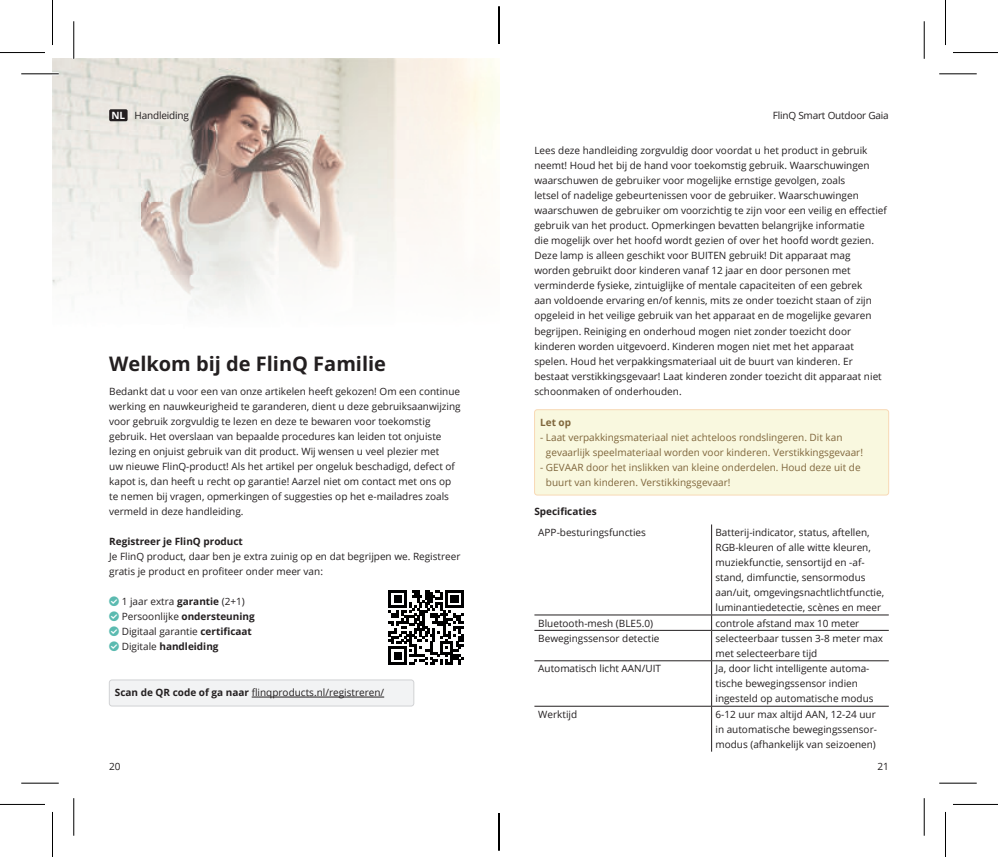
<style>
.page{position:relative;width:998px;height:857px;background:#fff}
.page>*{position:absolute;margin:0;border:0;box-sizing:border-box;transform-origin:0 0}
.t1{font:700 20px "Open Sans";color:#231f20}
.t2{font:10px/15px "Open Sans";color:#231f20}
.t3{font:10px/15px "Open Sans";color:#7f663c}
.t4{font:700 10px "Open Sans";color:#231f20}
.t5{font:10px "Open Sans";letter-spacing:-.02em;color:#231f20}
.t6{font:700 10px "Open Sans";color:#7f663c}
.s1{font-weight:700;color:#fff}
.s2{font-weight:700}
</style>
<div class="page">
<img style="left:52px;top:58px;width:447px;height:248px">
<div style="left:109px;top:679px;width:305px;height:26px;background:#f2f3f4;border-radius:3px"></div>
<hr style="left:252px;top:696px;width:132px;height:1px;background:#231f20">
<div style="left:109px;top:679px;width:305px;height:26px;border:1px solid #d1d2d4;border-radius:3px"></div>
<svg style="left:389px;top:590px;width:75px;height:74px"></svg>
<div style="left:109px;top:109px;width:19px;height:12px;background:#231f20;border-radius:2px"></div>
<hr style="left:711px;top:524px;width:1px;height:90px;background:#231f20">
<hr style="left:534px;top:614px;width:178px;height:1px;background:#231f20">
<hr style="left:712px;top:614px;width:177px;height:1px;background:#231f20">
<svg style="left:711px;top:615px;width:1px;height:14px"></svg>
<hr style="left:534px;top:629px;width:178px;height:1px;background:#231f20">
<hr style="left:712px;top:629px;width:177px;height:1px;background:#231f20">
<hr style="left:711px;top:630px;width:1px;height:30px;background:#231f20">
<hr style="left:534px;top:660px;width:178px;height:1px;background:#231f20">
<hr style="left:712px;top:660px;width:177px;height:1px;background:#231f20">
<hr style="left:711px;top:660px;width:1px;height:45px;background:#231f20">
<hr style="left:534px;top:705px;width:178px;height:1px;background:#231f20">
<hr style="left:712px;top:705px;width:177px;height:1px;background:#231f20">
<hr style="left:711px;top:706px;width:1px;height:45px;background:#231f20">
<div style="left:535px;top:409px;width:354px;height:86px;background:#f9f8df;border-radius:3px"></div>
<div style="left:534px;top:409px;width:355px;height:86px;border:1px solid #f8d9b5;border-radius:3px"></div>
<hr style="left:21px;top:72px;width:38px;height:3px;background:#fff">
<hr style="left:72px;top:21px;width:3px;height:38px;background:#fff">
<hr style="left:21px;top:73px;width:38px;height:1px;background:#000">
<hr style="left:939px;top:73px;width:38px;height:1px;background:#000">
<hr style="left:21px;top:782px;width:38px;height:1px;background:#000">
<hr style="left:939px;top:782px;width:38px;height:1px;background:#000">
<hr style="left:73px;top:21px;width:1px;height:38px;background:#000">
<hr style="left:73px;top:797px;width:1px;height:38px;background:#000">
<hr style="left:924px;top:21px;width:1px;height:38px;background:#000">
<hr style="left:924px;top:797px;width:1px;height:38px;background:#000">
<hr style="left:0;top:52px;width:45px;height:1px;background:#000">
<hr style="left:953px;top:52px;width:45px;height:1px;background:#000">
<hr style="left:0;top:803px;width:45px;height:1px;background:#000">
<hr style="left:953px;top:803px;width:45px;height:1px;background:#000">
<hr style="left:52px;top:0;width:1px;height:45px;background:#000">
<hr style="left:52px;top:811px;width:1px;height:45px;background:#000">
<hr style="left:945px;top:0;width:1px;height:45px;background:#000">
<hr style="left:945px;top:811px;width:1px;height:45px;background:#000">
<svg style="left:498px;top:16px;width:1px;height:28px"></svg>
<svg style="left:498px;top:813px;width:1px;height:28px"></svg>
<hr style="left:499px;top:6px;width:1px;height:38px;background:#000">
<hr style="left:499px;top:812px;width:1px;height:38px;background:#000">
<p class="t5" style="left:111px;top:111px;width:79px"><span class="s1">NL</span> Handleiding</p>
<p class="t5" style="left:773px;top:111px;width:117px">FlinQ Smart Outdoor Gaia</p>
<p class="t2" style="left:534px;top:143px;width:354px">Lees deze handleiding zorgvuldig door voordat u het product in gebruik neemt! Houd het bij de hand voor toekomstig gebruik. Waarschuwingen waarschuwen de gebruiker voor mogelijke ernstige gevolgen, zoals<br>letsel of nadelige gebeurtenissen voor de gebruiker. Waarschuwingen waarschuwen de gebruiker om voorzichtig te zijn voor een veilig en effectief gebruik van het product. Opmerkingen bevatten belangrijke informatie<br>die mogelijk over het hoofd wordt gezien of over het hoofd wordt gezien.<br>Deze lamp is alleen geschikt voor BUITEN gebruik! Dit apparaat mag worden gebruikt door kinderen vanaf 12 jaar en door personen met verminderde fysieke, zintuiglijke of mentale capaciteiten of een gebrek<br>aan voldoende ervaring en/of kennis, mits ze onder toezicht staan of zijn opgeleid in het veilige gebruik van het apparaat en de mogelijke gevaren begrijpen. Reiniging en onderhoud mogen niet zonder toezicht door kinderen worden uitgevoerd. Kinderen mogen niet met het apparaat spelen. Houd het verpakkingsmateriaal uit de buurt van kinderen. Er bestaat verstikkingsgevaar! Laat kinderen zonder toezicht dit apparaat niet schoonmaken of onderhouden.</p>
<h1 class="t1" style="left:109px;top:355px;width:278px">Welkom bij de FlinQ Familie</h1>
<p class="t2" style="left:109px;top:383px;width:353px">Bedankt dat u voor een van onze artikelen heeft gekozen! Om een continue werking en nauwkeurigheid te garanderen, dient u deze gebruiksaanwijzing voor gebruik zorgvuldig te lezen en deze te bewaren voor toekomstig gebruik. Het overslaan van bepaalde procedures kan leiden tot onjuiste lezing en onjuist gebruik van dit product. Wij wensen u veel plezier met<br>uw nieuwe FlinQ-product! Als het artikel per ongeluk beschadigd, defect of kapot is, dan heeft u recht op garantie! Aarzel niet om contact met ons op te nemen bij vragen, opmerkingen of suggesties op het e-mailadres zoals vermeld in deze handleiding.</p>
<p class="t4" style="left:109px;top:537px;width:135px">Registreer je FlinQ product</p>
<p class="t2" style="left:109px;top:548px;width:353px">Je FlinQ product, daar ben je extra zuinig op en dat begrijpen we. Registreer gratis je product en profiteer onder meer van:</p>
<p class="t2" style="left:122px;top:594px;width:134px">1 jaar extra <span class="s2">garantie</span> (2+1)<br>Persoonlijke <span class="s2">ondersteuning<br></span>Digitaal garantie <span class="s2">certificaat<br></span>Digitale <span class="s2">handleiding</span></p>
<p class="t6" style="left:540px;top:418px;width:33px">Let op</p>
<p class="t3" style="left:546px;top:430px;width:319px;text-indent:-6px">- Laat verpakkingsmateriaal niet achteloos rondslingeren. Dit kan gevaarlijk speelmateriaal worden voor kinderen. Verstikkingsgevaar!</p>
<p class="t3" style="left:546px;top:459px;width:316px;text-indent:-6px">- GEVAAR door het inslikken van kleine onderdelen. Houd deze uit de buurt van kinderen. Verstikkingsgevaar!</p>
<p class="t4" style="left:534px;top:504px;width:64px">Specificaties</p>
<p class="t2" style="left:538px;top:525px;width:109px">APP-besturingsfuncties</p>
<p class="t2" style="left:715px;top:525px;width:170px">Batterij-indicator, status, aftellen, RGB-kleuren of alle witte kleuren, muziekfunctie, sensortijd en -af&shy;stand, dimfunctie, sensormodus aan/uit, omgevingsnachtlichtfunctie, luminantiedetectie, scènes en meer</p>
<p class="t2" style="left:538px;top:616px;width:116px">Bluetooth-mesh (BLE5.0)</p>
<p class="t2" style="left:715px;top:616px;width:145px">controle afstand max 10 meter</p>
<p class="t2" style="left:538px;top:631px;width:123px">Bewegingssensor detectie</p>
<p class="t2" style="left:715px;top:631px;width:169px">selecteerbaar tussen 3-8 meter max met selecteerbare tijd</p>
<p class="t2" style="left:538px;top:660px;width:124px">Automatisch licht AAN/UIT</p>
<p class="t2" style="left:715px;top:662px;width:160px">Ja, door licht intelligente automa&shy;tische bewegingssensor indien ingesteld op automatische modus</p>
<p class="t2" style="left:538px;top:707px;width:40px">Werktijd</p>
<p class="t2" style="left:715px;top:706px;width:163px;text-align:justify">6-12 uur max altijd AAN, 12-24 uur in automatische bewegingssensor&shy;modus (afhankelijk van seizoenen)</p>
<p class="t2" style="left:115px;top:684px;width:271px"><span class="s2">Scan de QR code of ga naar</span> flinqproducts.nl/registreren/</p>
<p class="t2" style="left:109px;top:759px;width:13px">20</p>
<p class="t2" style="left:877px;top:759px;width:13px">21</p>
</div>
